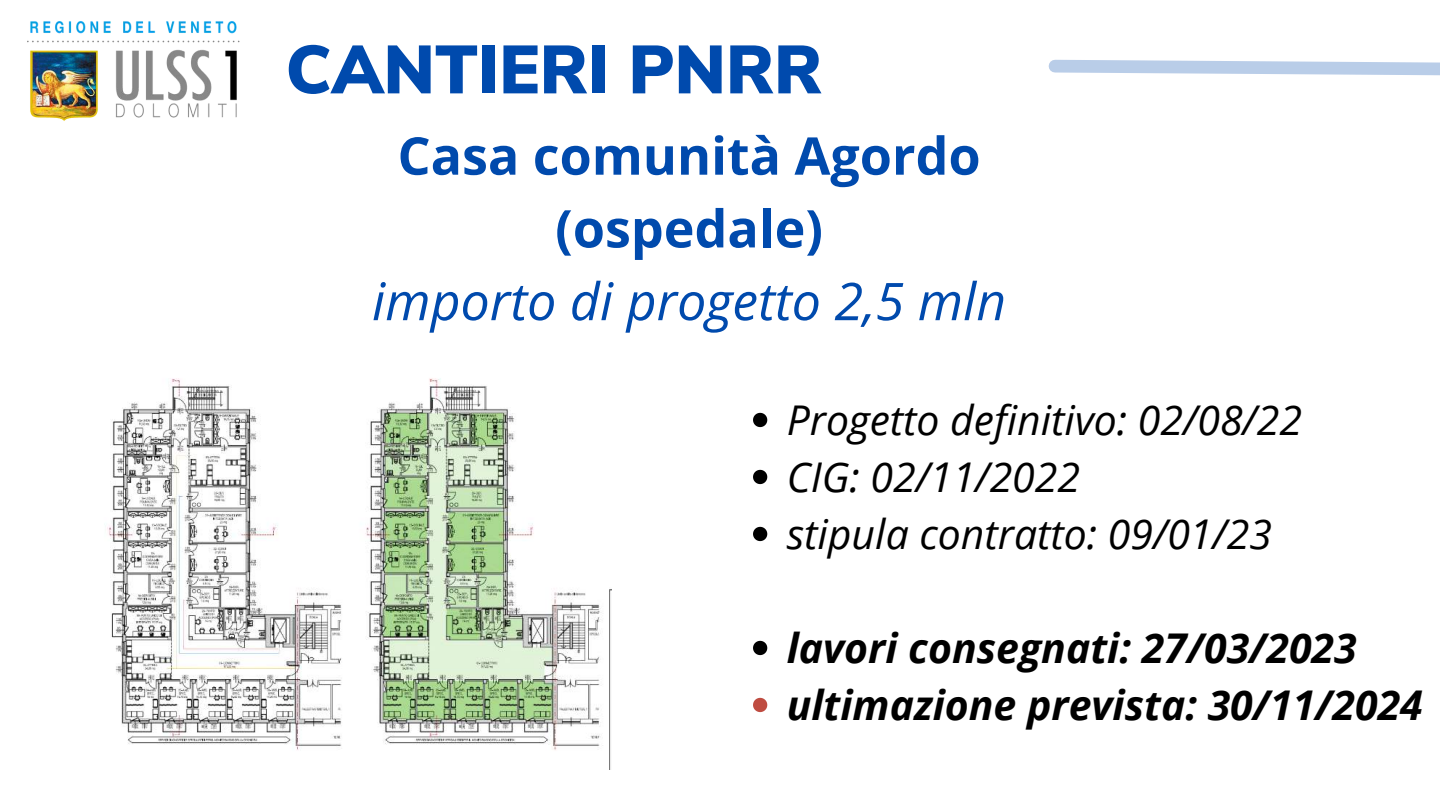
<style>
.page{position:relative;width:1440px;height:810px;background:#fff}
.page>*{position:absolute;margin:0;border:0;box-sizing:border-box;transform-origin:0 0}
.t1{font:900 68px "Nunito Sans";color:#004aad}
.t2{font:700 52px/72.8px "Open Sans";color:#004aad;text-align:center}
.t3{font:italic 52px "Open Sans";color:#004aad}
.t4{font:italic 41px/57px "Open Sans";color:#000}
.t5{font:italic 700 41px/57px "Open Sans";color:#000}
</style>
<div class="page">
<svg style="left:1048px;top:59px;width:392px;height:17px"></svg>
<img style="left:27px;top:21px;width:213px;height:100px">
<img style="left:107px;top:378px;width:505px;height:391px">
<svg style="left:753px;top:413px;width:14px;height:14px"></svg>
<svg style="left:753px;top:470px;width:14px;height:14px"></svg>
<svg style="left:753px;top:527px;width:14px;height:14px"></svg>
<svg style="left:753px;top:641px;width:14px;height:14px"></svg>
<svg style="left:753px;top:698px;width:14px;height:14px"></svg>
<h1 class="t1" style="left:286px;top:20px;width:538px">CANTIERI PNRR</h1>
<p class="t2" style="left:398px;top:118px;width:585px">Casa comunità Agordo (ospedale)</p>
<p class="t3" style="left:372px;top:266px;width:636px">importo di progetto 2,5 mln</p>
<p class="t4" style="left:787px;top:390px;width:517px">Progetto definitivo: 02/08/22<br>CIG: 02/11/2022<br>stipula contratto: 09/01/23</p>
<p class="t5" style="left:787px;top:618px;width:638px">lavori consegnati: 27/03/2023 ultimazione prevista: 30/11/2024</p>
</div>
